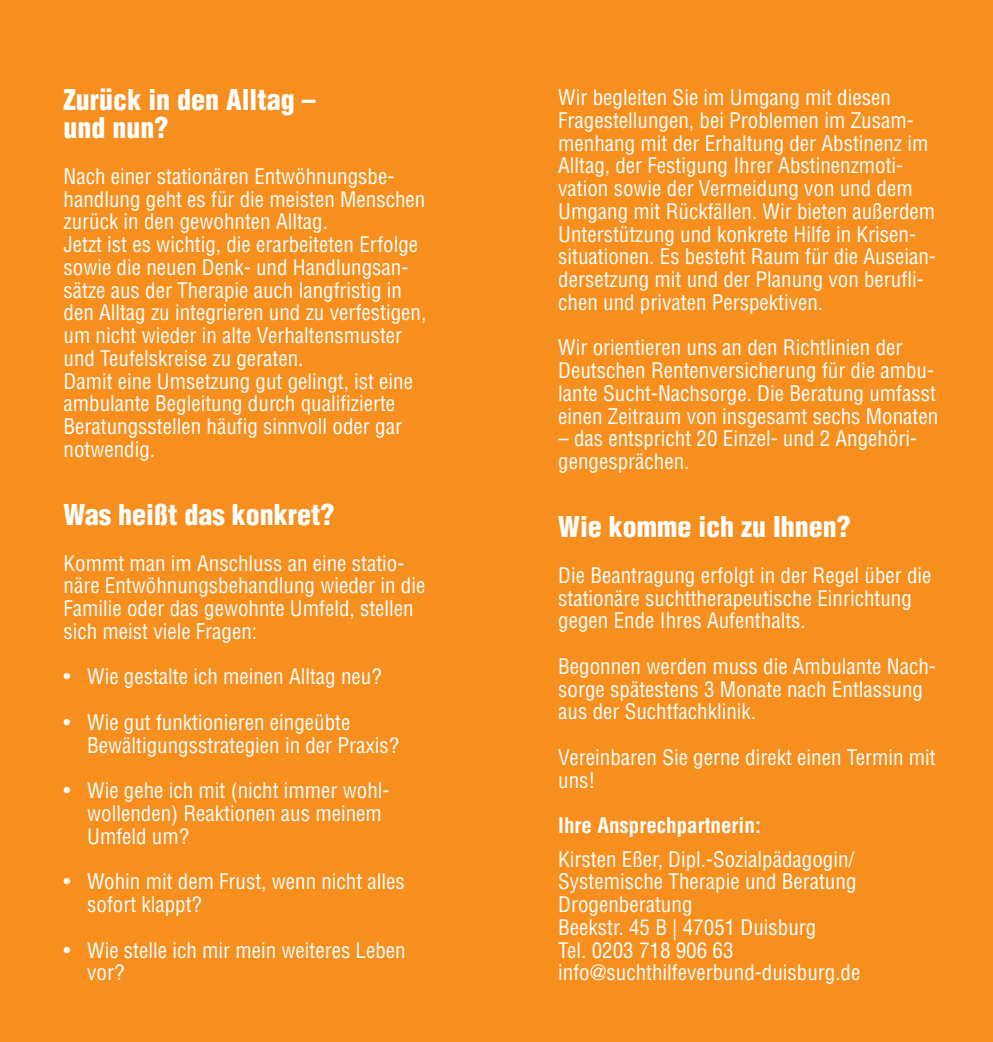
<style>
.page{position:relative;width:993px;height:1042px;background:#fff}
.page>*{position:absolute;margin:0;border:0;box-sizing:border-box;transform-origin:0 0}
.t1{font:900 condensed 28px/28px "Helvetica";color:#fff}
.t2{font:condensed 21px/22.8px "Helvetica";color:#fff}
.t3{font:700 condensed 21px "Helvetica CE";color:#fff}
</style>
<div class="page">
<div style="left:0;top:0;width:992px;height:1042px;background:#f68f1e"></div>
<h1 class="t1" style="left:63px;top:88px;width:253px">Zurück in den Alltag – und nun?</h1>
<p class="t2" style="left:63px;top:167px;width:364px">Nach einer stationären Entwöhnungsbe&shy;handlung geht es für die meisten Menschen zurück in den gewohnten Alltag.<br>Jetzt ist es wichtig, die erarbeiteten Erfolge sowie die neuen Denk- und Handlungsan&shy;sätze aus der Therapie auch langfristig in den Alltag zu integrieren und zu verfestigen, um nicht wieder in alte Verhaltensmuster und Teufelskreise zu geraten.<br>Damit eine Umsetzung gut gelingt, ist eine ambulante Begleitung durch qualifizierte Beratungsstellen häufig sinnvoll oder gar notwendig.</p>
<h1 class="t1" style="left:63px;top:503px;width:272px">Was heißt das konkret?</h1>
<p class="t2" style="left:63px;top:553px;width:363px">Kommt man im Anschluss an eine statio&shy;näre Entwöhnungsbehandlung wieder in die Familie oder das gewohnte Umfeld, stellen sich meist viele Fragen:</p>
<p class="t2" style="left:63px;top:667px;width:320px">• Wie gestalte ich meinen Alltag neu?</p>
<p class="t2" style="left:87px;top:713px;width:313px;text-indent:-24px">• Wie gut funktionieren eingeübte<br>Bewältigungsstrategien in der Praxis?</p>
<p class="t2" style="left:87px;top:781px;width:304px;text-indent:-24px">• Wie gehe ich mit (nicht immer wohl&shy;wollenden) Reaktionen aus meinem<br>Umfeld um?</p>
<p class="t2" style="left:87px;top:872px;width:319px;text-indent:-24px">• Wohin mit dem Frust, wenn nicht alles sofort klappt?</p>
<p class="t2" style="left:87px;top:940px;width:320px;text-indent:-24px">• Wie stelle ich mir mein weiteres Leben vor?</p>
<p class="t2" style="left:558px;top:88px;width:379px">Wir begleiten Sie im Umgang mit diesen Fragestellungen, bei Problemen im Zusam&shy;menhang mit der Erhaltung der Abstinenz im Alltag, der Festigung Ihrer Abstinenzmoti&shy;vation sowie der Vermeidung von und dem Umgang mit Rückfällen. Wir bieten außerdem Unterstützung und konkrete Hilfe in Krisen&shy;situationen. Es besteht Raum für die Auseian&shy;dersetzung mit und der Planung von berufli&shy;chen und privaten Perspektiven.</p>
<p class="t2" style="left:558px;top:338px;width:381px">Wir orientieren uns an den Richtlinien der Deutschen Rentenversicherung für die ambu&shy;lante Sucht-Nachsorge. Die Beratung umfasst einen Zeitraum von insgesamt sechs Monaten</p>
<p class="t2" style="left:558px;top:429px;width:360px">– das entspricht 20 Einzel- und 2 Angehöri&shy;gengesprächen.</p>
<h1 class="t1" style="left:558px;top:515px;width:294px">Wie komme ich zu Ihnen?</h1>
<p class="t2" style="left:558px;top:566px;width:375px">Die Beantragung erfolgt in der Regel über die stationäre suchttherapeutische Einrichtung gegen Ende Ihres Aufenthalts.</p>
<p class="t2" style="left:558px;top:657px;width:379px">Begonnen werden muss die Ambulante Nach&shy;sorge spätestens 3 Monate nach Entlassung aus der Suchtfachklinik.</p>
<p class="t2" style="left:558px;top:748px;width:379px">Vereinbaren Sie gerne direkt einen Termin mit uns!</p>
<p class="t3" style="left:558px;top:817px;width:204px">Ihre Ansprechpartnerin:</p>
<p class="t2" style="left:558px;top:849px;width:303px">Kirsten Eßer, Dipl.-Sozialpädagogin/<br>Systemische Therapie und Beratung<br>Drogenberatung<br>Beekstr. 45 B | 47051 Duisburg<br>Tel. 0203 718 906 63 info@suchthilfeverbund-duisburg.de</p>
</div>
